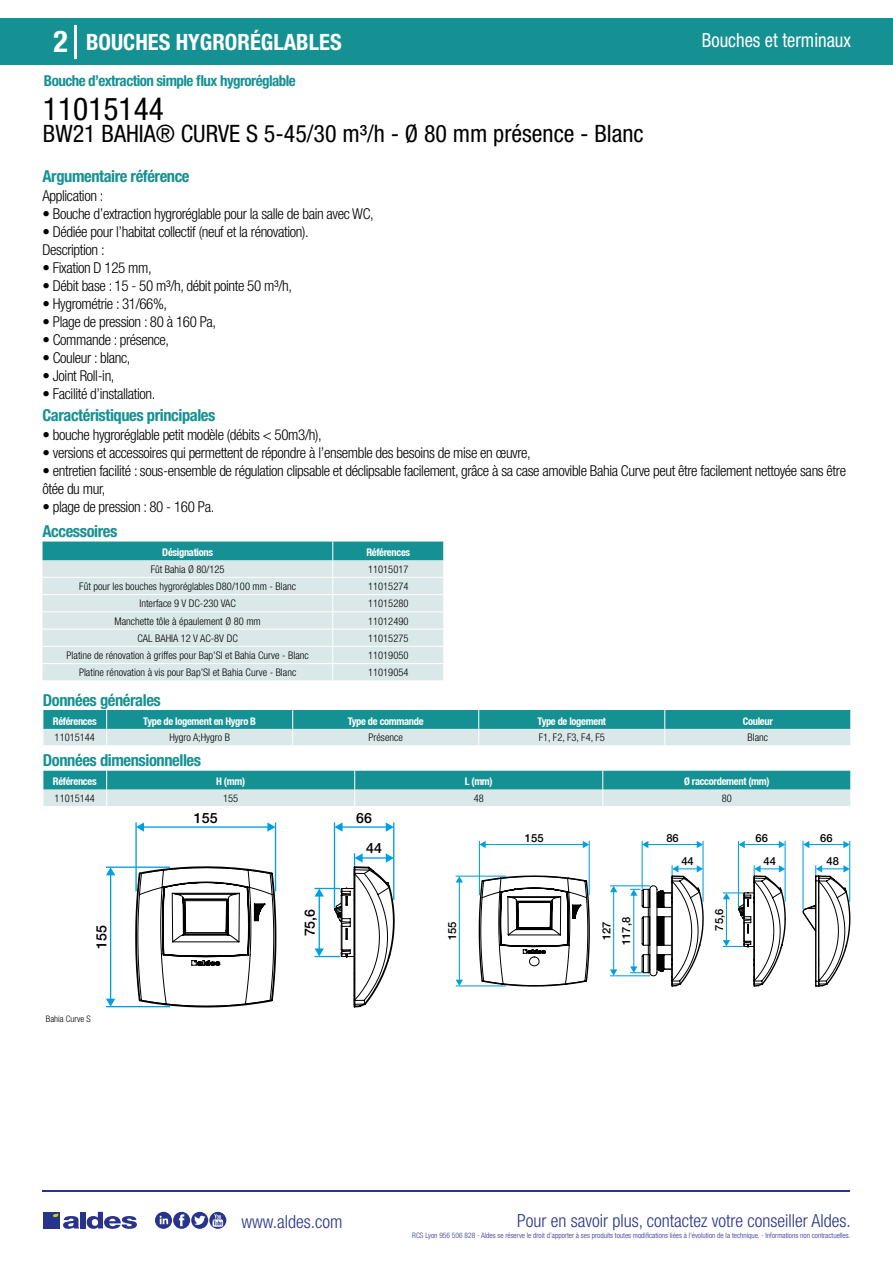
<style>
.page{position:relative;width:893px;height:1263px;background:#fff}
.page>*{position:absolute;margin:0;border:0;box-sizing:border-box;transform-origin:0 0}
.t1{font:condensed 31.5px "Helvetica Neue LT Std";color:#000}
.t2{font:700 condensed 30px "Helvetica Neue LT Std";color:#fff}
.t3{font:condensed 24px "Helvetica Neue LT Std";color:#000}
.t4{font:700 condensed 22.5px "Helvetica Neue LT Std";color:#fff}
.t5{font:condensed 19.5px "Helvetica Neue LT Std";color:#fff;scale:.95 1}
.t6{font:300 condensed 18px "Helvetica Neue";color:#28348b}
.t7{font:700 condensed 16.5px "Helvetica Neue LT Std";letter-spacing:-.025em;color:#169193}
.t8{font:300 condensed 15px/18px "Helvetica Neue LT Std";letter-spacing:-.025em;color:#000}
.t9{font:700 condensed 15px "Helvetica Neue LT Std";letter-spacing:-.035em;color:#169193}
.t10{font:500 14.25px "Helvetica Neue";color:#000}
.t11{font:500 11.25px/19.8px "Helvetica Neue";color:#000;text-align:center}
.t12{font:300 condensed 10.5px "Helvetica Neue";color:#000}
.t13{font:700 condensed 10.5px "Helvetica Neue";letter-spacing:-.03em;color:#fff}
.t14{font:300 condensed 9px "Helvetica Neue";color:#000}
.t15{font:300 condensed 7.5px "Helvetica Neue";color:#28348b}
</style>
<div class="page">
<div style="left:0;top:18px;width:893px;height:46px;background:#169193"></div>
<hr style="left:74px;top:25px;width:2px;height:33px;background:#fff">
<hr style="left:43px;top:1190px;width:807px;height:1px;background:#28348b">
<svg style="left:155px;top:1212px;width:71px;height:17px"></svg>
<div style="left:43px;top:1212px;width:17px;height:16px;background:#28348b"></div>
<div style="left:80px;top:1212px;width:6px;height:16px;background:#28348b"></div>
<svg style="left:87px;top:1212px;width:50px;height:17px"></svg>
<svg style="left:53px;top:1213px;width:26px;height:16px"></svg>
<svg style="left:43px;top:541px;width:401px;height:139px;background:#c2ddde"></svg>
<svg style="left:43px;top:710px;width:808px;height:35px;background:#71b9bb"></svg>
<svg style="left:43px;top:771px;width:808px;height:35px;background:#74babc"></svg>
<hr style="left:135px;top:822px;width:2px;height:69px;background:#009fe3">
<hr style="left:275px;top:822px;width:1px;height:69px;background:#009fe3">
<hr style="left:143px;top:826px;width:126px;height:2px;background:#009fe3">
<svg style="left:267px;top:822px;width:8px;height:10px"></svg>
<svg style="left:136px;top:822px;width:8px;height:10px"></svg>
<hr style="left:106px;top:1006px;width:64px;height:1px;background:#009fe3">
<hr style="left:106px;top:866px;width:64px;height:2px;background:#009fe3">
<hr style="left:110px;top:874px;width:1px;height:126px;background:#009fe3">
<svg style="left:106px;top:867px;width:9px;height:8px"></svg>
<svg style="left:106px;top:999px;width:9px;height:7px"></svg>
<hr style="left:393px;top:822px;width:1px;height:78px;background:#009fe3">
<hr style="left:341px;top:826px;width:46px;height:2px;background:#009fe3">
<svg style="left:386px;top:822px;width:8px;height:10px"></svg>
<svg style="left:335px;top:822px;width:8px;height:10px"></svg>
<hr style="left:334px;top:822px;width:1px;height:86px;background:#009fe3">
<svg style="left:134px;top:853px;width:261px;height:154px"></svg>
<hr style="left:479px;top:841px;width:1px;height:54px;background:#009fe3">
<hr style="left:642px;top:841px;width:1px;height:48px;background:#009fe3">
<hr style="left:589px;top:841px;width:1px;height:54px;background:#009fe3">
<hr style="left:485px;top:844px;width:99px;height:1px;background:#009fe3">
<svg style="left:583px;top:841px;width:6px;height:7px"></svg>
<svg style="left:479px;top:841px;width:7px;height:7px"></svg>
<hr style="left:456px;top:985px;width:50px;height:1px;background:#009fe3">
<hr style="left:456px;top:876px;width:50px;height:1px;background:#009fe3">
<hr style="left:459px;top:881px;width:1px;height:100px;background:#009fe3">
<svg style="left:456px;top:876px;width:7px;height:6px"></svg>
<svg style="left:456px;top:980px;width:7px;height:6px"></svg>
<hr style="left:702px;top:841px;width:2px;height:61px;background:#009fe3">
<hr style="left:647px;top:844px;width:51px;height:1px;background:#009fe3">
<svg style="left:697px;top:841px;width:6px;height:7px"></svg>
<svg style="left:642px;top:841px;width:6px;height:7px"></svg>
<hr style="left:785px;top:841px;width:1px;height:61px;background:#009fe3">
<hr style="left:802px;top:841px;width:1px;height:68px;background:#009fe3">
<hr style="left:744px;top:844px;width:36px;height:1px;background:#009fe3">
<svg style="left:779px;top:841px;width:6px;height:7px"></svg>
<svg style="left:739px;top:841px;width:6px;height:7px"></svg>
<hr style="left:849px;top:841px;width:1px;height:61px;background:#009fe3">
<hr style="left:808px;top:844px;width:36px;height:1px;background:#009fe3">
<svg style="left:843px;top:841px;width:7px;height:7px"></svg>
<svg style="left:803px;top:841px;width:6px;height:7px"></svg>
<hr style="left:738px;top:841px;width:1px;height:67px;background:#009fe3">
<svg style="left:478px;top:865px;width:372px;height:122px"></svg>
<h2 class="t2" style="left:54px;top:24px;width:16px">2</h2>
<h3 class="t4" style="left:86px;top:28px;width:257px">BOUCHES HYGRORÉGLABLES</h3>
<h3 class="t5" style="left:702px;top:29px;width:158px">Bouches et terminaux</h3>
<p class="t9" style="left:44px;top:71px;width:254px">Bouche d’extraction simple flux hygroréglable</p>
<h1 class="t1" style="left:43px;top:91px;width:122px">11015144</h1>
<h3 class="t3" style="left:43px;top:120px;width:602px">BW21 BAHIA® CURVE S 5-45/30 m³/h - Ø 80 mm présence - Blanc</h3>
<p class="t7" style="left:43px;top:166px;width:149px">Argumentaire référence</p>
<p class="t8" style="left:43px;top:187px;width:62px">Application :</p>
<p class="t8" style="left:43px;top:205px;width:333px">• Bouche d’extraction hygroréglable pour la salle de bain avec WC,</p>
<p class="t8" style="left:43px;top:223px;width:268px">• Dédiée pour l’habitat collectif (neuf et la rénovation).<br>Description :</p>
<p class="t8" style="left:43px;top:259px;width:111px">• Fixation D 125 mm,</p>
<p class="t8" style="left:43px;top:277px;width:251px">• Débit base : 15 - 50 m³/h, débit pointe 50 m³/h,</p>
<p class="t8" style="left:43px;top:295px;width:126px">• Hygrométrie : 31/66%,</p>
<p class="t8" style="left:43px;top:313px;width:175px">• Plage de pression : 80 à 160 Pa,</p>
<p class="t8" style="left:43px;top:331px;width:128px">• Commande : présence,</p>
<p class="t8" style="left:43px;top:349px;width:89px">• Couleur : blanc,</p>
<p class="t8" style="left:43px;top:367px;width:74px">• Joint Roll-in,</p>
<p class="t8" style="left:43px;top:385px;width:114px">• Facilité d’installation.</p>
<p class="t7" style="left:43px;top:405px;width:174px">Caractéristiques principales</p>
<p class="t8" style="left:43px;top:426px;width:281px">• bouche hygroréglable petit modèle (débits &lt; 50m3/h),</p>
<p class="t8" style="left:43px;top:444px;width:490px">• versions et accessoires qui permettent de répondre à l’ensemble des besoins de mise en œuvre,</p>
<p class="t8" style="left:43px;top:462px;width:805px">• entretien facilité : sous-ensemble de régulation clipsable et déclipsable facilement, grâce à sa case amovible Bahia Curve peut être facilement nettoyée sans être ôtée du mur,</p>
<p class="t8" style="left:43px;top:498px;width:173px">• plage de pression : 80 - 160 Pa.</p>
<p class="t7" style="left:43px;top:521px;width:76px">Accessoires</p>
<p class="t13" style="left:162px;top:546px;width:52px">Désignations</p>
<p class="t13" style="left:366px;top:546px;width:45px">Références</p>
<p class="t12" style="left:151px;top:563px;width:75px">Fût Bahia Ø 80/125</p>
<p class="t12" style="left:368px;top:563px;width:42px">11015017</p>
<p class="t12" style="left:79px;top:580px;width:218px">Fût pour les bouches hygroréglables D80/100 mm - Blanc</p>
<p class="t12" style="left:368px;top:580px;width:42px">11015274</p>
<p class="t12" style="left:139px;top:598px;width:98px">Interface 9 V DC-230 VAC</p>
<p class="t12" style="left:368px;top:598px;width:42px">11015280</p>
<p class="t12" style="left:115px;top:615px;width:148px">Manchette tôle à épaulement Ø 80 mm</p>
<p class="t12" style="left:368px;top:615px;width:42px">11012490</p>
<p class="t12" style="left:138px;top:632px;width:102px">CAL BAHIA 12 V AC-8V DC</p>
<p class="t12" style="left:368px;top:632px;width:42px">11015275</p>
<p class="t12" style="left:67px;top:649px;width:244px">Platine de rénovation à griffes pour Bap’SI et Bahia Curve - Blanc</p>
<p class="t12" style="left:368px;top:649px;width:42px">11019050</p>
<p class="t12" style="left:79px;top:667px;width:219px">Platine rénovation à vis pour Bap’SI et Bahia Curve - Blanc</p>
<p class="t12" style="left:368px;top:667px;width:42px">11019054</p>
<p class="t7" style="left:43px;top:690px;width:119px">Données générales</p>
<p class="t13" style="left:53px;top:714px;width:45px">Références</p>
<p class="t13" style="left:143px;top:714px;width:114px">Type de logement en Hygro B</p>
<p class="t13" style="left:348px;top:714px;width:77px">Type de commande</p>
<p class="t13" style="left:537px;top:714px;width:70px">Type de logement</p>
<p class="t13" style="left:743px;top:714px;width:32px">Couleur</p>
<p class="t12" style="left:55px;top:732px;width:42px">11015144</p>
<p class="t12" style="left:169px;top:732px;width:62px">Hygro A;Hygro B</p>
<p class="t12" style="left:369px;top:732px;width:36px">Présence</p>
<p class="t12" style="left:539px;top:732px;width:68px">F1, F2, F3, F4, F5</p>
<p class="t12" style="left:747px;top:732px;width:22px">Blanc</p>
<p class="t7" style="left:43px;top:751px;width:160px">Données dimensionnelles</p>
<p class="t13" style="left:53px;top:775px;width:45px">Références</p>
<p class="t13" style="left:216px;top:775px;width:30px">H (mm)</p>
<p class="t13" style="left:465px;top:775px;width:29px">L (mm)</p>
<p class="t13" style="left:684px;top:775px;width:87px">Ø raccordement (mm)</p>
<p class="t12" style="left:55px;top:792px;width:42px">11015144</p>
<p class="t12" style="left:223px;top:792px;width:17px">155</p>
<p class="t12" style="left:474px;top:792px;width:12px">48</p>
<p class="t12" style="left:722px;top:792px;width:12px">80</p>
<p class="t10" style="left:194px;top:810px;width:25px">155</p>
<p class="t10" style="left:366px;top:839px;width:17px">44</p>
<p class="t10" style="left:356px;top:810px;width:17px">66</p>
<p class="t11" style="left:755px;top:827px;width:14px">66</p>
<p class="t11" style="left:820px;top:827px;width:14px">66</p>
<p class="t11" style="left:525px;top:827px;width:20px">155</p>
<p class="t11" style="left:666px;top:827px;width:14px">86</p>
<p class="t10" style="left:93px;top:949px;width:25px;rotate:-90deg">155</p>
<p class="t14" style="left:46px;top:1013px;width:46px">Bahia Curve S</p>
<p class="t10" style="left:301px;top:936px;width:29px;rotate:-90deg">75,6</p>
<p class="t11" style="left:442px;top:940px;width:20px;rotate:-90deg">155</p>
<p class="t11" style="left:596px;top:945px;width:29px;rotate:-90deg">127<br>117,8</p>
<p class="t11" style="left:681px;top:851px;width:14px">44</p>
<p class="t11" style="left:763px;top:851px;width:14px">44</p>
<p class="t11" style="left:826px;top:851px;width:14px">48</p>
<p class="t11" style="left:709px;top:930px;width:23px;rotate:-90deg">75,6</p>
<p class="t6" style="left:241px;top:1211px;width:102px">www.aldes.com</p>
<p class="t6" style="left:517px;top:1211px;width:335px">Pour en savoir plus, contactez votre conseiller Aldes.</p>
<p class="t15" style="left:412px;top:1230px;width:440px">RCS Lyon 956 506 828 - Aldes se réserve le droit d’apporter à ses produits toutes modifications liées à l’évolution de la technique. - Informations non contractuelles.</p>
</div>
